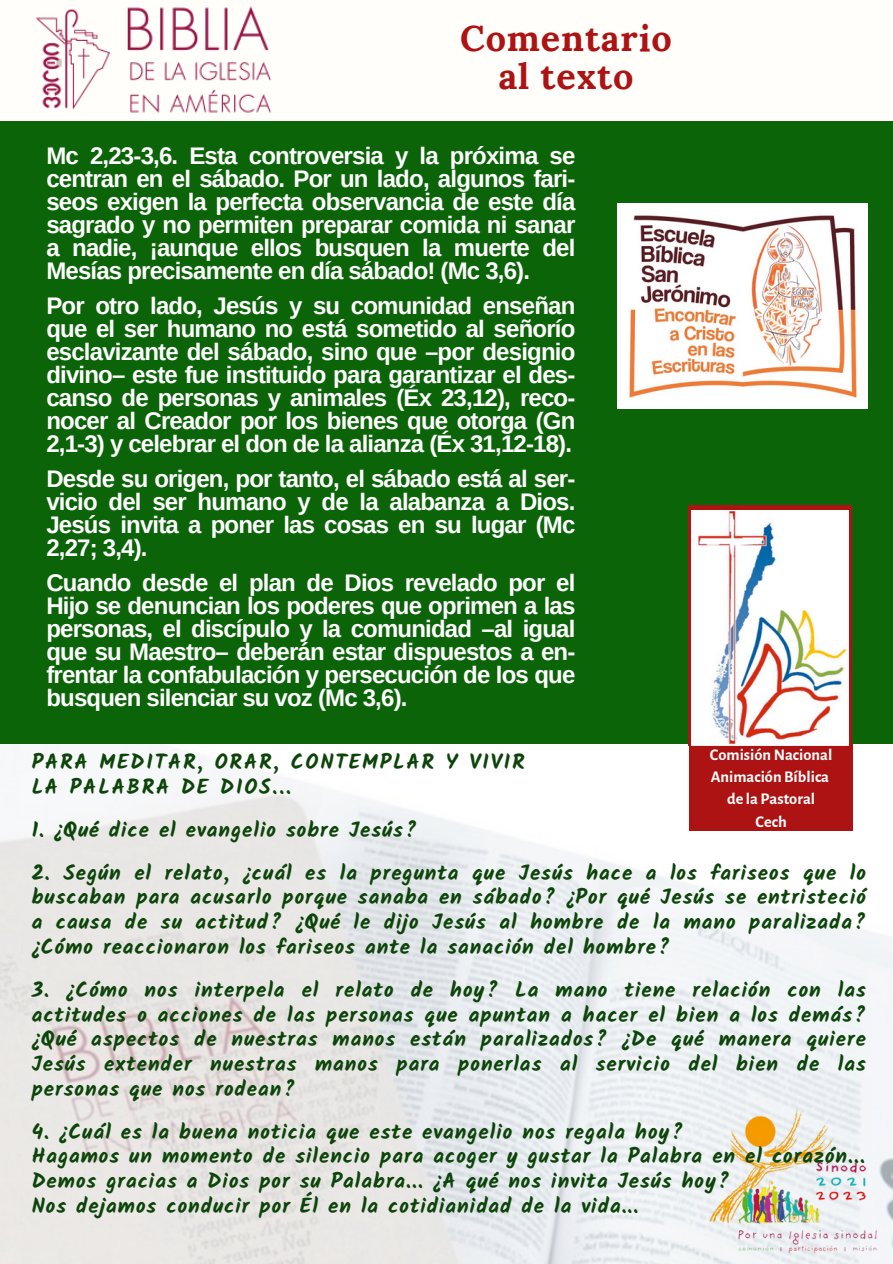
<style>
.page{position:relative;width:893px;height:1264px;background:#fff}
.page>*{position:absolute;margin:0;border:0;box-sizing:border-box;transform-origin:0 0}
.t1{font:700 36px "Lora";letter-spacing:.025em;color:#ad1313}
.t2{font:700 24px/23px "Arimo";letter-spacing:-.035em;color:#fff;text-align:justify}
.t3{font:700 21px/24.8px "Kalam";letter-spacing:.045em;color:#0c4409;text-align:justify}
.t4{font:700 21px "Kalam";letter-spacing:.085em;color:#0c4409}
.t5{font:700 16.35px "Alegreya Sans";color:#fff}
</style>
<div class="page">
<div style="left:0;top:0;width:892px;height:1263px;background:#fffefa"></div>
<img style="left:0;top:743px;width:892px;height:520px">
<div style="left:0;top:121px;width:892px;height:622px;background:#0b6407"></div>
<img style="left:36px;top:6px;width:236px;height:107px">
<img style="left:709px;top:1101px;width:183px;height:161px">
<div style="left:689px;top:743px;width:163px;height:87px;background:#ad1313"></div>
<div style="left:688px;top:505px;width:163px;height:240px;background:#ad1313"></div>
<img style="left:691px;top:510px;width:157px;height:235px">
<img style="left:617px;top:203px;width:249px;height:205px">
<p class="t1" style="left:460px;top:15px;width:213px">Comentario</p>
<p class="t1" style="left:498px;top:53px;width:137px">al texto</p>
<p class="t2" style="left:46px;top:144px;width:530px">Mc 2,23-3,6. Esta controversia y la próxima se centran en el sábado. Por un lado, algunos fari&shy;seos exigen la perfecta observancia de este día sagrado y no permiten preparar comida ni sanar a nadie, ¡aunque ellos busquen la muerte del Mesías precisamente en día sábado! (Mc 3,6).</p>
<p class="t2" style="left:46px;top:294px;width:530px">Por otro lado, Jesús y su comunidad enseñan que el ser humano no está sometido al señorío esclavizante del sábado, sino que –por designio divino– este fue instituido para garantizar el des&shy;canso de personas y animales (Éx 23,12), reco&shy;nocer al Creador por los bienes que otorga (Gn 2,1-3) y celebrar el don de la alianza (Éx 31,12-18).</p>
<p class="t2" style="left:46px;top:467px;width:530px">Desde su origen, por tanto, el sábado está al ser&shy;vicio del ser humano y de la alabanza a Dios.<br>Jesús invita a poner las cosas en su lugar (Mc 2,27; 3,4).</p>
<p class="t2" style="left:46px;top:571px;width:530px">Cuando desde el plan de Dios revelado por el Hijo se denuncian los poderes que oprimen a las personas, el discípulo y la comunidad –al igual que su Maestro– deberán estar dispuestos a en&shy;frentar la confabulación y persecución de los que busquen silenciar su voz (Mc 3,6).</p>
<p class="t5" style="left:710px;top:746px;width:124px">ComisiónNacional</p>
<p class="t5" style="left:710px;top:769px;width:120px">Animación Bíblica</p>
<p class="t5" style="left:727px;top:791px;width:89px">de la Pastoral</p>
<p class="t5" style="left:755px;top:813px;width:33px">Cech</p>
<p class="t4" style="left:32px;top:749px;width:494px">PARA MEDITAR, ORAR, CONTEMPLAR Y VIVIR</p>
<p class="t4" style="left:32px;top:774px;width:261px">LA PALABRA DE DIOS...</p>
<p class="t3" style="left:32px;top:817px;width:386px">1. ¿Qué dice el evangelio sobre Jesús?</p>
<p class="t3" style="left:32px;top:860px;width:835px">2. Según el relato, ¿cuál es la pregunta que Jesús hace a los fariseos que lo buscaban para acusarlo porque sanaba en sábado? ¿Por qué Jesús se entristeció a causa de su actitud? ¿Qué le dijo Jesús al hombre de la mano paralizada? ¿Cómo reaccionaron los fariseos ante la sanación del hombre?</p>
<p class="t3" style="left:32px;top:977px;width:835px">3. ¿Cómo nos interpela el relato de hoy? La mano tiene relación con las actitudes o acciones de las personas que apuntan a hacer el bien a los demás? ¿Qué aspectos de nuestras manos están paralizados? ¿De qué manera quiere Jesús extender nuestras manos para ponerlas al servicio del bien de las personas que nos rodean?</p>
<p class="t3" style="left:32px;top:1118px;width:653px">4. ¿Cuál es la buena noticia que este evangelio nos regala hoy?</p>
<p class="t3" style="left:32px;top:1143px;width:834px">Hagamos un momento de silencio para acoger y gustar la Palabra en el corazón...</p>
<p class="t3" style="left:32px;top:1168px;width:699px">Demos gracias a Dios por su Palabra... ¿A qué nos invita Jesús hoy?</p>
<p class="t3" style="left:32px;top:1193px;width:608px">Nos dejamos conducir por Él en la cotidianidad de la vida...</p>
</div>
